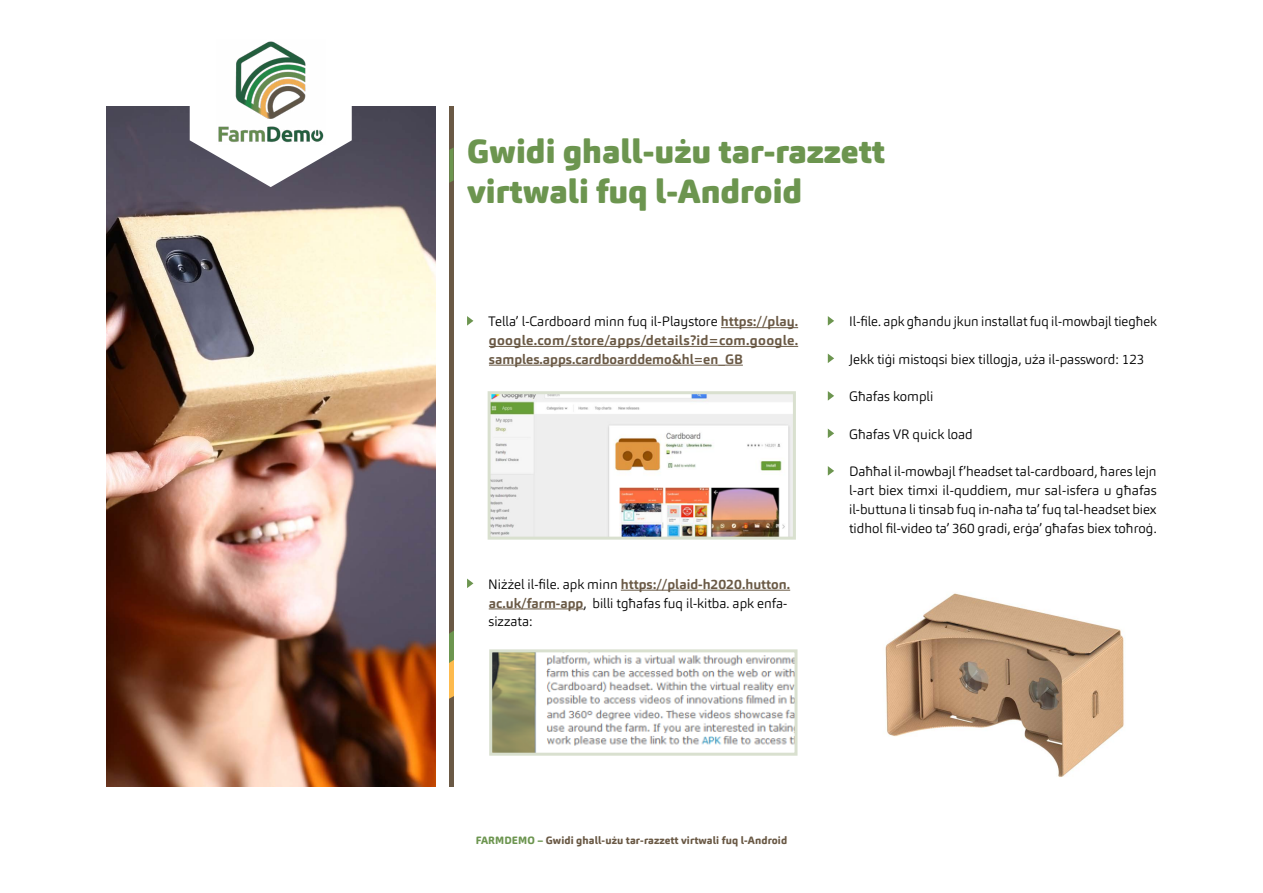
<style>
.page{position:relative;width:1263px;height:893px;background:#fff}
.page>*{position:absolute;margin:0;border:0;box-sizing:border-box;transform-origin:0 0}
.t1{font:900 33px/39.6px "Carnas";color:#6c954f}
.t2{font:300 13.5px/18.8px "Carnas";color:#000}
.t3{font:700 13.5px/18.8px "Carnas";color:#6a5945;text-align:justify}
.t4{font:800 10.5px "Carnas";letter-spacing:.01em;color:#6a5945}
.s1{font-weight:300;color:#000}
.s2{font-weight:700;color:#6a5945}
.s3{color:#6c954f}
</style>
<div class="page">
<img style="left:885px;top:593px;width:239px;height:184px">
<img style="left:106px;top:106px;width:329px;height:681px">
<hr style="left:721px;top:327px;width:77px;height:1px;background:#6a5945">
<hr style="left:489px;top:346px;width:309px;height:1px;background:#6a5945">
<hr style="left:489px;top:365px;width:254px;height:1px;background:#6a5945">
<svg style="left:467px;top:316px;width:6px;height:10px"></svg>
<hr style="left:621px;top:590px;width:169px;height:1px;background:#6a5945">
<hr style="left:489px;top:609px;width:94px;height:1px;background:#6a5945">
<svg style="left:467px;top:579px;width:6px;height:9px"></svg>
<div style="left:449px;top:106px;width:5px;height:681px;background:#6a5945"></div>
<svg style="left:449px;top:147px;width:5px;height:36px"></svg>
<svg style="left:449px;top:630px;width:5px;height:69px"></svg>
<svg style="left:190px;top:106px;width:162px;height:81px"></svg>
<img style="left:216px;top:41px;width:110px;height:104px">
<img style="left:492px;top:395px;width:300px;height:141px">
<div style="left:488px;top:391px;width:308px;height:149px;border:3px solid #d9e0cf"></div>
<img style="left:493px;top:653px;width:300px;height:99px">
<div style="left:489px;top:649px;width:308px;height:107px;border:3px solid #d9e0cf"></div>
<svg style="left:828px;top:316px;width:6px;height:10px"></svg>
<svg style="left:828px;top:354px;width:6px;height:9px"></svg>
<svg style="left:828px;top:391px;width:6px;height:10px"></svg>
<svg style="left:828px;top:429px;width:6px;height:9px"></svg>
<svg style="left:828px;top:466px;width:6px;height:10px"></svg>
<h1 class="t1" style="left:467px;top:131px;width:419px">Gwidi ghall-użu tar-razzett virtwali fuq l-Android</h1>
<p class="t3" style="left:488px;top:312px;width:311px"><span class="s1">Tella’ l-Cardboard minn fuq il-Playstore</span> https://play. google.com/store/apps/details?id=com.google. samples.apps.cardboarddemo&amp;hl=en_GB</p>
<p class="t2" style="left:488px;top:575px;width:303px">Niżżel il-file. apk minn <span class="s2">https://plaid-h2020.hutton. ac.uk/farm-app</span>, billi tgħafas fuq il-kitba. apk enfa&shy;sizzata:</p>
<p class="t2" style="left:849px;top:312px;width:309px">Il-file. apk għandu jkun installat fuq il-mowbajl tiegħek</p>
<p class="t2" style="left:849px;top:350px;width:297px">Jekk tiġi mistoqsi biex tillogja, uża il-password: 123</p>
<p class="t2" style="left:849px;top:387px;width:86px">Għafas kompli</p>
<p class="t2" style="left:849px;top:425px;width:125px">Għafas VR quick load</p>
<p class="t2" style="left:849px;top:462px;width:309px;text-align:justify">Daħħal il-mowbajl f’headset tal-cardboard, ħares lejn l-art biex timxi il-quddiem, mur sal-isfera u għafas il-buttuna li tinsab fuq in-naħa ta’ fuq tal-headset biex tidhol fil-video ta’ 360 gradi, erġa’ għafas biex toħroġ.</p>
<p class="t4" style="left:476px;top:833px;width:313px"><span class="s3">FARMDEMO –</span> Gwidi ghall-użu tar-razzett virtwali fuq l-Android</p>
</div>
